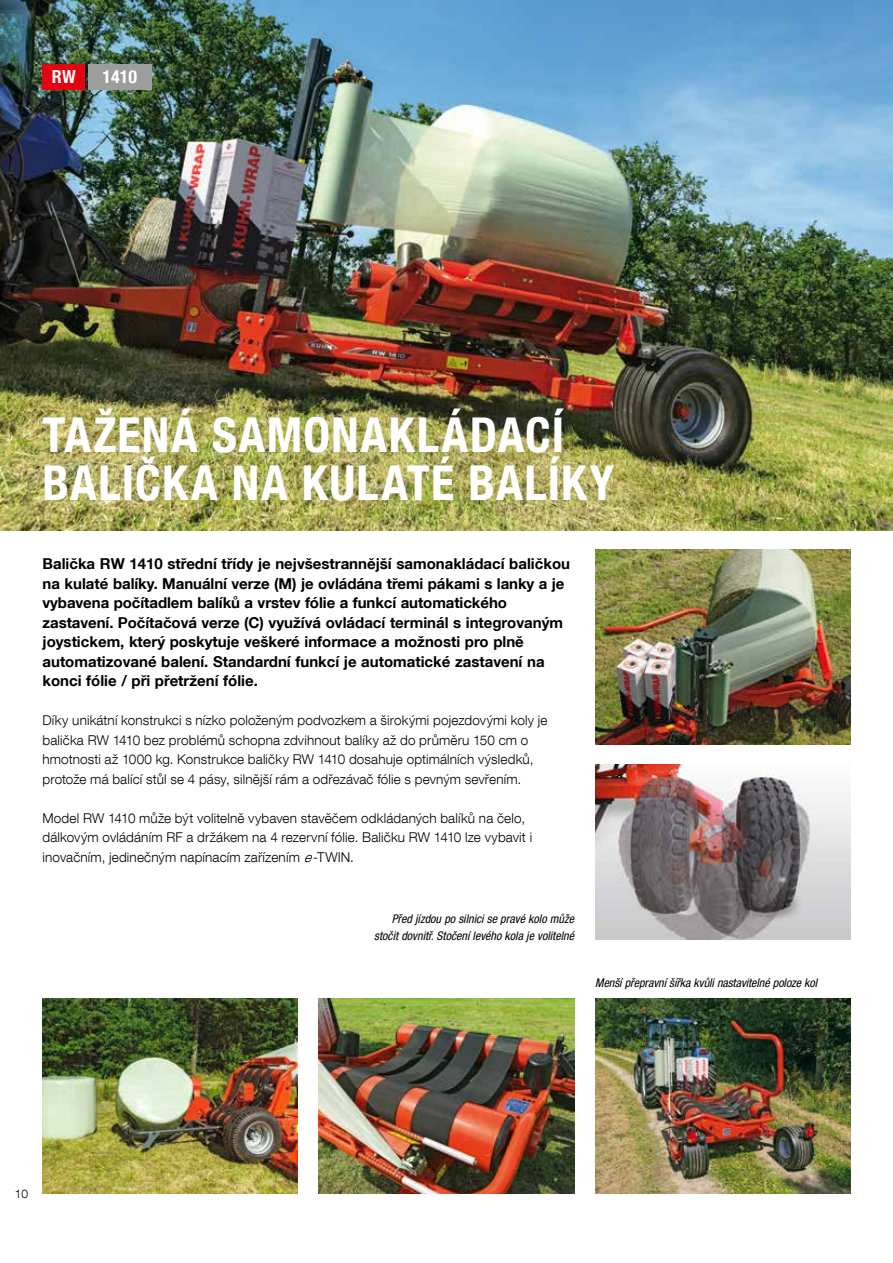
<style>
.page{position:relative;width:893px;height:1263px;background:#fff}
.page>*{position:absolute;margin:0;border:0;box-sizing:border-box;transform-origin:0 0}
.t1{font:700 condensed 48px/48px "Helvetica Neue LT Com";letter-spacing:.03em;color:#fff}
.t2{font:700 condensed 18px "Helvetica Neue LT Com";color:#fff}
.t3{font:700 15px/19.5px "Helvetica Neue LT Com";color:#000}
.t4{font:300 13.5px/19.5px "Helvetica Neue LT Com";letter-spacing:.01em;color:#000}
.t5{font:italic condensed 12px/16.5px "Helvetica Neue LT Com";color:#000;text-align:right}
.t6{font:300 12px "Helvetica Neue LT Com";color:#000}
.s1{font-style:italic}
</style>
<div class="page">
<img style="left:595px;top:550px;width:255px;height:195px">
<img style="left:595px;top:764px;width:255px;height:176px">
<img style="left:595px;top:998px;width:255px;height:195px">
<img style="left:319px;top:998px;width:255px;height:195px">
<img style="left:43px;top:998px;width:255px;height:195px">
<img style="left:0;top:0;width:893px;height:530px">
<div style="left:88px;top:64px;width:64px;height:25px;background:#9d9d9c"></div>
<div style="left:43px;top:64px;width:42px;height:25px;background:#e30413"></div>
<h2 class="t2" style="left:52px;top:66px;width:25px">RW</h2>
<h2 class="t2" style="left:103px;top:66px;width:36px">1410</h2>
<h1 class="t1" style="left:43px;top:411px;width:574px">TAŽENÁ SAMONAKLÁDACÍ<br>BALIČKA NA KULATÉ BALÍKY</h1>
<p class="t3" style="left:43px;top:553px;width:529px">Balička RW 1410 střední třídy je nejvšestrannější samonakládací baličkou na kulaté balíky. Manuální verze (M) je ovládána třemi pákami s lanky a je vybavena počítadlem balíků a vrstev fólie a funkcí automatického zastavení. Počítačová verze (C) využívá ovládací terminál s integrovaným joystickem, který poskytuje veškeré informace a možnosti pro plně automatizované balení. Standardní funkcí je automatické zastavení na konci fólie / při přetržení fólie.</p>
<p class="t4" style="left:43px;top:710px;width:506px">Díky unikátní konstrukci s nízko položeným podvozkem a širokými pojezdovými koly je balička RW 1410 bez problémů schopna zdvihnout balíky až do průměru 150 cm o hmotnosti až 1000 kg. Konstrukce baličky RW 1410 dosahuje optimálních výsledků, protože má balící stůl se 4 pásy, silnější rám a odřezávač fólie s pevným sevřením.</p>
<p class="t4" style="left:43px;top:808px;width:491px">Model RW 1410 může být volitelně vybaven stavěčem odkládaných balíků na čelo, dálkovým ovládáním RF a držákem na 4 rezervní fólie. Baličku RW 1410 lze vybavit i inovačním, jedinečným napínacím zařízením <span class="s1">e</span>-TWIN.</p>
<p class="t5" style="left:374px;top:910px;width:201px">Před jízdou po silnici se pravé kolo může stočit dovnitř. Stočení levého kola je volitelné</p>
<p class="t5" style="left:595px;top:974px;width:223px">Menší přepravní šířka kvůli nastavitelné poloze kol</p>
<p class="t6" style="left:15px;top:1186px;width:15px">10</p>
</div>
